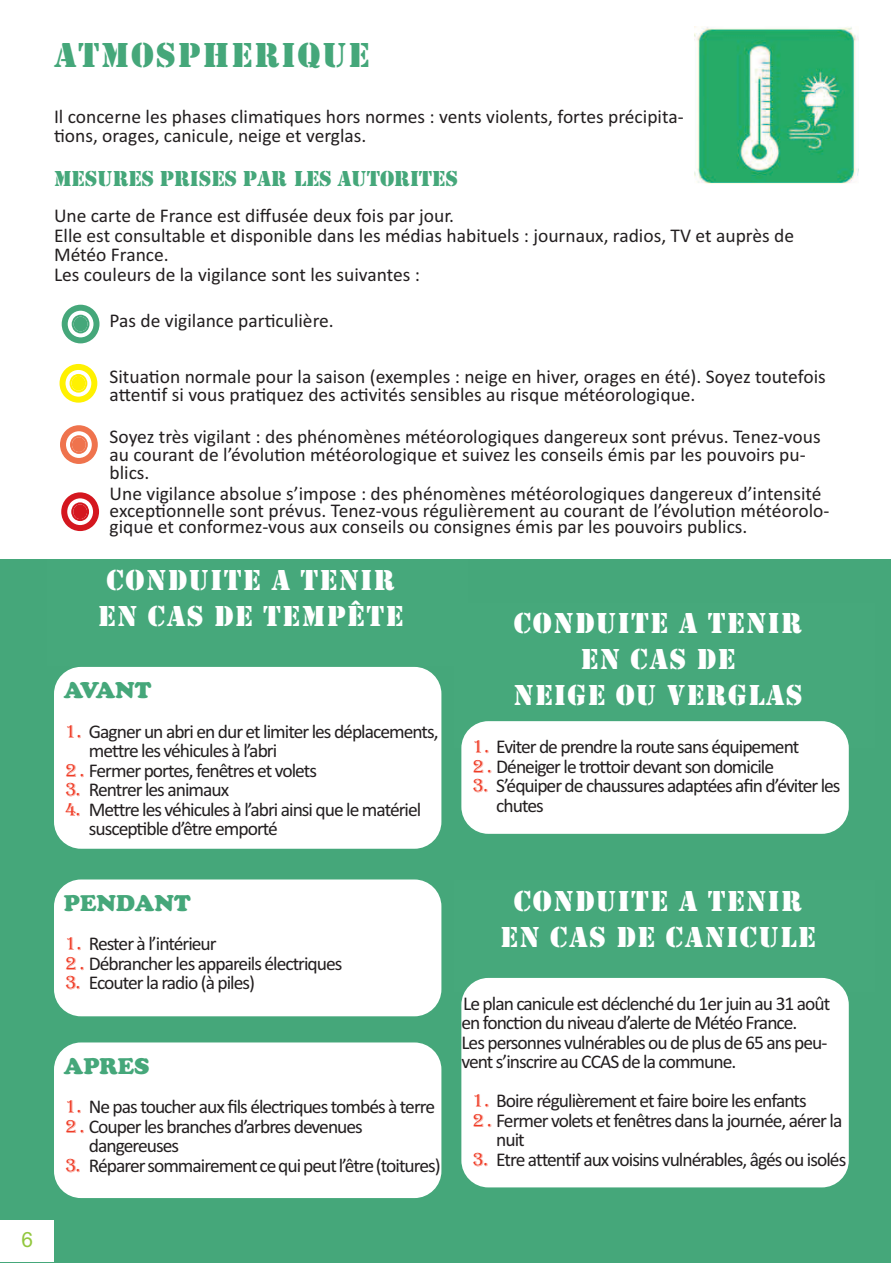
<style>
.page{position:relative;width:893px;height:1263px;background:#fff}
.page>*{position:absolute;margin:0;border:0;box-sizing:border-box;transform-origin:0 0}
.t1{font:36px "Stencil";letter-spacing:.05em;color:#45a77a}
.t2{font:30px/36px "Stencil";letter-spacing:.05em;color:#fff;text-align:center}
.t3{font:22.5px "Stencil";color:#45a77a}
.t4{font:22.5px "Cooper Black Std";color:#45a77a}
.t5{font:21px "Arial";color:#92c73e}
.t6{font:19.5px/19.5px "Calibri";letter-spacing:-.015em;color:#231f20}
.t7{font:19.5px/19.5px "Calibri";letter-spacing:-.05em;color:#231f20}
.s1{font-family:"Algerian";color:#ef3c26}
</style>
<div class="page">
<div style="left:0;top:560px;width:891px;height:703px;background:#45a77a"></div>
<img style="left:695px;top:26px;width:163px;height:158px">
<svg style="left:61px;top:304px;width:39px;height:40px"></svg>
<svg style="left:59px;top:363px;width:39px;height:40px"></svg>
<svg style="left:60px;top:425px;width:38px;height:39px"></svg>
<svg style="left:61px;top:492px;width:39px;height:40px"></svg>
<img style="left:47px;top:559px;width:420px;height:1px">
<div style="left:54px;top:667px;width:387px;height:182px;background:#fff;border-radius:27px"></div>
<div style="left:54px;top:879px;width:387px;height:137px;background:#fff;border-radius:27px"></div>
<div style="left:54px;top:1042px;width:387px;height:156px;background:#fff;border-radius:27px"></div>
<div style="left:461px;top:721px;width:388px;height:113px;background:#fff;border-radius:27px"></div>
<img style="left:466px;top:977px;width:378px;height:12px">
<div style="left:461px;top:978px;width:388px;height:209px;background:#fff;border-radius:27px"></div>
<div style="left:1px;top:1220px;width:53px;height:42px;background:#fff"></div>
<h1 class="t1" style="left:54px;top:33px;width:317px">ATMOSPHERIQUE</h1>
<p class="t6" style="left:54px;top:106px;width:631px">Il concerne les phases climatiques hors normes : vents violents, fortes précipita&shy;tions, orages, canicule, neige et verglas.</p>
<p class="t3" style="left:54px;top:165px;width:406px">MESURES PRISES PAR LES AUTORITES</p>
<p class="t6" style="left:54px;top:206px;width:742px">Une carte de France est diffusée deux fois par jour.<br>Elle est consultable et disponible dans les médias habituels : journaux, radios, TV et auprès de Météo France.<br>Les couleurs de la vigilance sont les suivantes :</p>
<p class="t6" style="left:110px;top:310px;width:226px">Pas de vigilance particulière.</p>
<p class="t6" style="left:110px;top:367px;width:718px;line-height:18px">Situation normale pour la saison (exemples : neige en hiver, orages en été). Soyez toutefois attentif si vous pratiquez des activités sensibles au risque météorologique.</p>
<p class="t6" style="left:110px;top:427px;width:713px;line-height:18px">Soyez très vigilant : des phénomènes météorologiques dangereux sont prévus. Tenez-vous au courant de l’évolution météorologique et suivez les conseils émis par les pouvoirs pu&shy;blics.</p>
<p class="t6" style="left:110px;top:485px;width:721px;line-height:16.5px">Une vigilance absolue s’impose : des phénomènes météorologiques dangereux d’intensité exceptionnelle sont prévus. Tenez-vous régulièrement au courant de l’évolution météorolo&shy;gique et conformez-vous aux conseils ou consignes émis par les pouvoirs publics.</p>
<h2 class="t2" style="left:98px;top:561px;width:307px;text-align:left">CONDUITE A TENIR<br>EN CAS DE TEMPÊTE</h2>
<p class="t4" style="left:64px;top:682px;width:89px">AVANT</p>
<p class="t7" style="left:65px;top:721px;width:375px"><span class="s1">1.</span> Gagner un abri en dur et limiter les déplacements,</p>
<p class="t7" style="left:89px;top:741px;width:190px">mettre les véhicules à l’abri</p>
<p class="t7" style="left:65px;top:760px;width:253px"><span class="s1">2 .</span> Fermer portes, fenêtres et volets</p>
<p class="t7" style="left:65px;top:780px;width:165px"><span class="s1">3.</span> Rentrer les animaux</p>
<p class="t7" style="left:89px;top:799px;width:334px;text-indent:-24px"><span class="s1">4.</span> Mettre les véhicules à l’abri ainsi que le matériel susceptible d’être emporté</p>
<p class="t4" style="left:64px;top:895px;width:128px">PENDANT</p>
<p class="t7" style="left:65px;top:934px;width:279px"><span class="s1">1.</span> Rester à l’intérieur<br><span class="s1">2 .</span> Débrancher les appareils électriques</p>
<p class="t7" style="left:65px;top:973px;width:191px"><span class="s1">3.</span> Ecouter la radio (à piles)</p>
<p class="t4" style="left:64px;top:1058px;width:87px">APRES</p>
<p class="t7" style="left:65px;top:1097px;width:371px"><span class="s1">1.</span> Ne pas toucher aux fils électriques tombés à terre</p>
<p class="t7" style="left:65px;top:1116px;width:299px"><span class="s1">2 .</span> Couper les branches d’arbres devenues</p>
<p class="t7" style="left:89px;top:1136px;width:92px">dangereuses</p>
<p class="t7" style="left:65px;top:1155px;width:377px"><span class="s1">3.</span> Réparersommairementcequipeutl’être(toitures)</p>
<h2 class="t2" style="left:513px;top:605px;width:291px">CONDUITE A TENIR<br>EN CAS DE<br>NEIGE OU VERGLAS</h2>
<p class="t7" style="left:473px;top:736px;width:328px"><span class="s1">1.</span> Eviter de prendre la route sans équipement<br><span class="s1">2 .</span> Déneiger le trottoir devant son domicile</p>
<p class="t7" style="left:496px;top:775px;width:346px;text-indent:-24px"><span class="s1">3.</span> S’équiper de chaussures adaptées afin d’éviter les chutes</p>
<h2 class="t2" style="left:500px;top:883px;width:317px">CONDUITE A TENIR<br>EN CAS DE CANICULE</h2>
<p class="t7" style="left:461px;top:993px;width:370px">Le plan canicule est déclenché du 1er juin au 31 août en fonction du niveau d’alerte de Météo France.<br>Les personnes vulnérables ou de plus de 65 ans peu&shy;vent s’inscrire au CCAS de la commune.</p>
<p class="t7" style="left:473px;top:1091px;width:336px"><span class="s1">1.</span> Boire régulièrement et faire boire les enfants</p>
<p class="t7" style="left:473px;top:1110px;width:371px"><span class="s1">2 .</span> Fermer volets et fenêtres dans la journée, aérer la</p>
<p class="t6" style="left:496px;top:1130px;width:30px">nuit</p>
<p class="t7" style="left:473px;top:1149px;width:375px"><span class="s1">3.</span> Etre attentif aux voisins vulnérables, âgés ou isolés</p>
<p class="t5" style="left:22px;top:1227px;width:13px">6</p>
</div>
